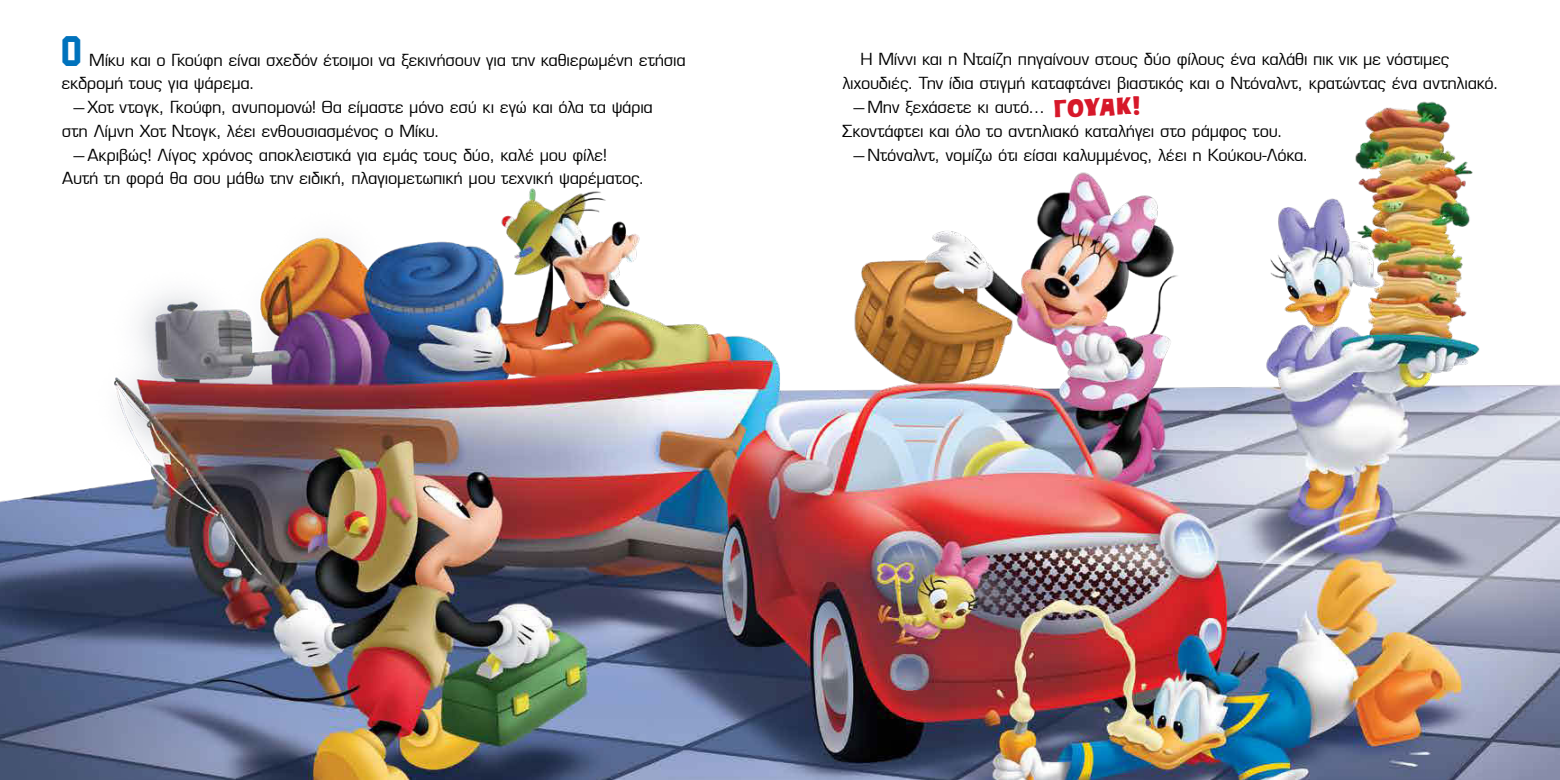
<style>
.page{position:relative;width:1560px;height:780px;background:#fff}
.page>*{position:absolute;margin:0;border:0;box-sizing:border-box;transform-origin:0 0}
.t1{font:37.5px "Mg Machine Normal";color:#0072bc}
.t2{font:800 25.88px "PF Cereal";color:#d7182a}
.t3{font:16.25px "Eurostile Greek";letter-spacing:-.01em;color:#000}
.s1{font-family:"UB Helvetica"}
</style>
<div class="page">
<img style="left:0;top:101px;width:1559px;height:679px">
<h1 class="t1" style="left:63px;top:28px;width:21px">Ο</h1>
<p class="t3" style="left:89px;top:50px;width:598px">Μίκυ και ο Γκούφη είναι σχεδόν έτοιμοι να ξεκινήσουν για την καθιερωμένη ετήσια</p>
<p class="t3" style="left:62px;top:74px;width:194px">εκδρομή τους για ψάρεμα.</p>
<p class="t3" style="left:71px;top:97px;width:583px"><span class="s1">―</span>Χοτ ντογκ, Γκούφη, ανυπομονώ! Θα είμαστε μόνο εσύ κι εγώ και όλα τα ψάρια</p>
<p class="t3" style="left:62px;top:121px;width:379px">στη Λίμνη Χοτ Ντογκ, λέει ενθουσιασμένος ο Μίκυ.</p>
<p class="t3" style="left:71px;top:145px;width:537px"><span class="s1">―</span>Ακριβώς! Λίγος χρόνος αποκλειστικά για εμάς τους δύο, καλέ μου φίλε!</p>
<p class="t3" style="left:62px;top:169px;width:583px">Αυτή τη φορά θα σου μάθω την ειδική, πλαγιομετωπική μου τεχνική ψαρέματος.</p>
<p class="t3" style="left:860px;top:50px;width:590px">H Μίννι και η Νταίζη πηγαίνουν στους δύο φίλους ένα καλάθι πικ νικ με νόστιμες</p>
<p class="t3" style="left:842px;top:73px;width:657px">λιχουδιές. Την ίδια στιγμή καταφτάνει βιαστικός και ο Ντόναλντ, κρατώντας ένα αντηλιακό.</p>
<p class="t3" style="left:850px;top:97px;width:195px"><span class="s1">―</span>Μην ξεχάσετε κι αυτό…</p>
<p class="t3" style="left:842px;top:121px;width:442px">Σκοντάφτει και όλο το αντηλιακό καταλήγει στο ράμφος του.</p>
<p class="t3" style="left:850px;top:145px;width:459px"><span class="s1">―</span>Ντόναλντ, νομίζω ότι είσαι καλυμμένος, λέει η Κούκου-Λόκα.</p>
<h2 class="t2" style="left:1052px;top:95px;width:90px;rotate:-2deg">ΓΟΥΑΚ!</h2>
</div>
